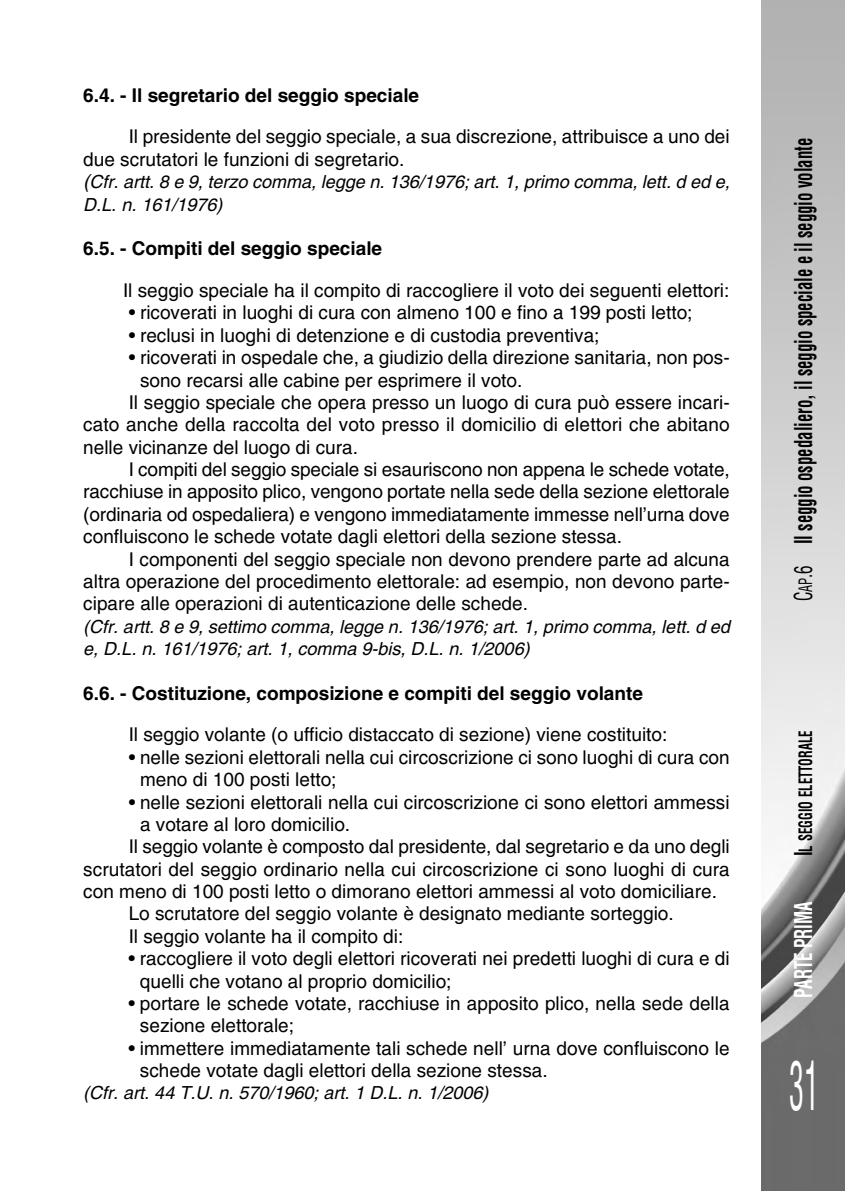
<style>
.page{position:relative;width:845px;height:1191px;background:#fff}
.page>*{position:absolute;margin:0;border:0;box-sizing:border-box;transform-origin:0 0}
.t1{font:condensed 66px "Helvetica";color:#fff;scale:.45 1}
.t2{font:700 condensed 24px "Helvetica";color:#000;scale:.7 1}
.t3{font:700 condensed 24px "Helvetica";color:#fff;scale:.7 1}
.t4{font:19px/22.4px "Helvetica";color:#000}
.t5{font:700 19px "Helvetica";color:#000}
.t6{font:italic 18px/22.4px "Helvetica";color:#000}
.t7{font:700 condensed 18px "Helvetica";color:#000;scale:.7 1}
.s1{font-size:19px}
.s2{font-weight:400}
.s3{font-weight:400;font-size:18px}
.s4{font-size:24px}
</style>
<div class="page">
<img style="left:761px;top:0;width:84px;height:1191px">
<p class="t5" style="left:83px;top:84px;width:337px">6.4. - Il segretario del seggio speciale</p>
<p class="t4" style="left:83px;top:126px;width:648px;text-indent:45px">Il presidente del seggio speciale, a sua discrezione, attribuisce a uno dei due scrutatori le funzioni di segretario.</p>
<p class="t6" style="left:83px;top:171px;width:648px"><span class="s1">(</span>Cfr. artt. 8 e 9, terzo comma, legge n. 136/1976; art. 1, primo comma, lett. d ed e,<br>D.L. n. 161/1976)</p>
<p class="t5" style="left:83px;top:238px;width:300px">6.5. - Compiti del seggio speciale</p>
<p class="t4" style="left:123px;top:279px;width:608px">Il seggio speciale ha il compito di raccogliere il voto dei seguenti elettori:</p>
<p class="t4" style="left:129px;top:302px;width:565px">• ricoverati in luoghi di cura con almeno 100 e fino a 199 posti letto;</p>
<p class="t4" style="left:129px;top:324px;width:472px">• reclusi in luoghi di detenzione e di custodia preventiva;</p>
<p class="t4" style="left:129px;top:346px;width:602px">• ricoverati in ospedale che, a giudizio della direzione sanitaria, non pos-</p>
<p class="t4" style="left:140px;top:369px;width:384px">sono recarsi alle cabine per esprimere il voto.</p>
<p class="t4" style="left:129px;top:391px;width:602px">Il seggio speciale che opera presso un luogo di cura può essere incari-</p>
<p class="t4" style="left:83px;top:413px;width:648px">cato anche della raccolta del voto presso il domicilio di elettori che abitano</p>
<p class="t4" style="left:83px;top:436px;width:276px">nelle vicinanze del luogo di cura.</p>
<p class="t4" style="left:129px;top:458px;width:602px">I compiti del seggio speciale si esauriscono non appena le schede votate,</p>
<p class="t4" style="left:83px;top:480px;width:648px">racchiuse in apposito plico, vengono portate nella sede della sezione elettorale</p>
<p class="t4" style="left:83px;top:503px;width:648px">(ordinaria od ospedaliera) e vengono immediatamente immesse nell’urna dove</p>
<p class="t4" style="left:83px;top:525px;width:540px">confluiscono le schede votate dagli elettori della sezione stessa.</p>
<p class="t4" style="left:129px;top:548px;width:602px">I componenti del seggio speciale non devono prendere parte ad alcuna</p>
<p class="t4" style="left:83px;top:570px;width:648px">altra operazione del procedimento elettorale: ad esempio, non devono parte-</p>
<p class="t4" style="left:83px;top:592px;width:446px">cipare alle operazioni di autenticazione delle schede.</p>
<p class="t6" style="left:83px;top:615px;width:648px">(Cfr. artt. 8 e 9, settimo comma, legge n. 136/1976; art. 1, primo comma, lett. d ed e, D.L. n. 161/1976; art. 1, comma 9-bis, D.L. n. 1/2006)</p>
<p class="t5" style="left:83px;top:682px;width:561px">6.6. - Costituzione, composizione e compiti del seggio volante</p>
<p class="t4" style="left:129px;top:723px;width:540px">Il seggio volante (o ufficio distaccato di sezione) viene costituito:</p>
<p class="t4" style="left:140px;top:746px;width:591px;text-indent:-11px">• nelle sezioni elettorali nella cui circoscrizione ci sono luoghi di cura con meno di 100 posti letto;</p>
<p class="t4" style="left:129px;top:790px;width:602px">• nelle sezioni elettorali nella cui circoscrizione ci sono elettori ammessi</p>
<p class="t4" style="left:140px;top:813px;width:212px">a votare al loro domicilio.</p>
<p class="t4" style="left:129px;top:835px;width:602px">Il seggio volante è composto dal presidente, dal segretario e da uno degli</p>
<p class="t4" style="left:83px;top:858px;width:648px">scrutatori del seggio ordinario nella cui circoscrizione ci sono luoghi di cura</p>
<p class="t4" style="left:83px;top:880px;width:635px">con meno di 100 posti letto o dimorano elettori ammessi al voto domiciliare.</p>
<p class="t4" style="left:129px;top:902px;width:546px">Lo scrutatore del seggio volante è designato mediante sorteggio.</p>
<p class="t4" style="left:129px;top:925px;width:276px">Il seggio volante ha il compito di:</p>
<p class="t4" style="left:140px;top:947px;width:591px;text-indent:-11px">• raccogliere il voto degli elettori ricoverati nei predetti luoghi di cura e di quelli che votano al proprio domicilio;</p>
<p class="t4" style="left:140px;top:992px;width:591px;text-indent:-11px">• portare le schede votate, racchiuse in apposito plico, nella sede della sezione elettorale;</p>
<p class="t4" style="left:140px;top:1036px;width:591px;text-indent:-11px">• immettere immediatamente tali schede nell’ urna dove confluiscono le schede votate dagli elettori della sezione stessa.</p>
<p class="t6" style="left:83px;top:1081px;width:407px">(Cfr. art. 44 T.U. n. 570/1960; art. 1 D.L. n. 1/2006)</p>
<p class="t2" style="left:789px;top:601px;width:663px;rotate:-90deg"><span class="s2">C</span><span class="s3">AP</span><span class="s2">.6</span> Il seggio ospedaliero, il seggio speciale e il seggio volante</p>
<p class="t7" style="left:795px;top:856px;width:181px;rotate:-90deg"><span class="s4">I</span>L SEGGIO ELETTORALE</p>
<p class="t3" style="left:789px;top:998px;width:140px;rotate:-90deg">PARTE PRIMA</p>
<h1 class="t1" style="left:789px;top:1048px;width:68px">31</h1>
</div>
